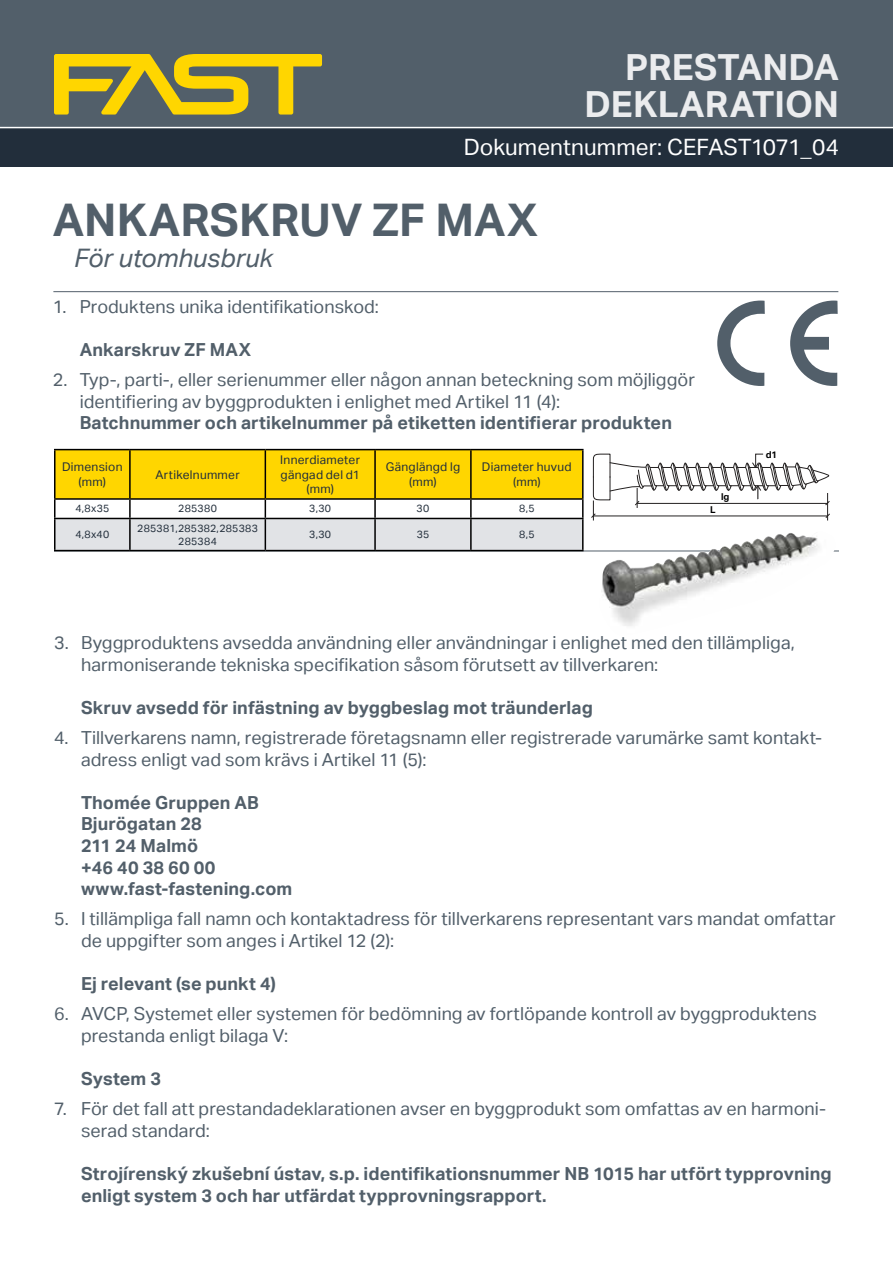
<style>
.page{position:relative;width:893px;height:1263px;background:#fff}
.page>*{position:absolute;margin:0;border:0;box-sizing:border-box;transform-origin:0 0}
.t1{font:700 45px "Aktiv Grotesk";letter-spacing:.005em;color:#525f6a}
.t2{font:700 36px/37.5px "Aktiv Grotesk";letter-spacing:.005em;color:#ebecee;text-align:right}
.t3{font:italic 25.5px "Aktiv Grotesk";color:#525f6a}
.t4{font:22.5px "Aktiv Grotesk";color:#fff}
.t5{font:18px/21.6px "Aktiv Grotesk";letter-spacing:.005em;color:#525f6a}
.t6{font:700 18px/21.6px "Aktiv Grotesk";letter-spacing:.005em;color:#525f6a}
.t7{font:12px/14.4px "Aktiv Grotesk";letter-spacing:.025em;color:#222e3b;text-align:center}
.t8{font:10.5px/12.6px "Aktiv Grotesk";letter-spacing:.025em;color:#222e3b;text-align:center}
.t9{font:700 9.45px "Aktiv Grotesk";color:#000}
</style>
<div class="page">
<div style="left:0;top:0;width:893px;height:128px;background:#525f6a"></div>
<div style="left:0;top:128px;width:893px;height:39px;background:#222e3b"></div>
<svg style="left:54px;top:54px;width:268px;height:61px"></svg>
<hr style="left:0;top:127px;width:893px;height:1px;background:#fff">
<hr style="left:54px;top:551px;width:785px;height:1px;background:#525f6a">
<hr style="left:53px;top:291px;width:785px;height:1px;background:#525f6a">
<svg style="left:591px;top:453px;width:239px;height:67px"></svg>
<svg style="left:717px;top:301px;width:48px;height:85px"></svg>
<svg style="left:790px;top:301px;width:48px;height:85px"></svg>
<hr style="left:54px;top:449px;width:76px;height:1px;background:#000">
<hr style="left:130px;top:449px;width:135px;height:1px;background:#000">
<hr style="left:265px;top:449px;width:110px;height:1px;background:#000">
<hr style="left:375px;top:449px;width:96px;height:1px;background:#000">
<hr style="left:471px;top:449px;width:113px;height:1px;background:#000">
<svg style="left:54px;top:450px;width:530px;height:100px"></svg>
<hr style="left:54px;top:518px;width:76px;height:1px;background:#000">
<hr style="left:54px;top:519px;width:2px;height:31px;background:#000">
<hr style="left:130px;top:518px;width:135px;height:1px;background:#000">
<hr style="left:129px;top:519px;width:2px;height:31px;background:#000">
<hr style="left:265px;top:518px;width:110px;height:1px;background:#000">
<hr style="left:265px;top:519px;width:1px;height:31px;background:#000">
<hr style="left:375px;top:518px;width:96px;height:1px;background:#000">
<hr style="left:374px;top:519px;width:2px;height:31px;background:#000">
<hr style="left:471px;top:518px;width:113px;height:1px;background:#000">
<hr style="left:470px;top:519px;width:2px;height:31px;background:#000">
<hr style="left:582px;top:519px;width:2px;height:31px;background:#000">
<hr style="left:54px;top:550px;width:76px;height:1px;background:#000">
<hr style="left:130px;top:550px;width:135px;height:1px;background:#000">
<hr style="left:265px;top:550px;width:110px;height:1px;background:#000">
<hr style="left:375px;top:550px;width:96px;height:1px;background:#000">
<hr style="left:471px;top:550px;width:113px;height:1px;background:#000">
<img style="left:599px;top:533px;width:238px;height:93px">
<h2 class="t2" style="left:584px;top:47px;width:256px">PRESTANDA<br>DEKLARATION</h2>
<p class="t4" style="left:464px;top:134px;width:377px">Dokumentnummer: CEFAST1071_04</p>
<h1 class="t1" style="left:53px;top:192px;width:487px">ANKARSKRUV ZF MAX</h1>
<h3 class="t3" style="left:74px;top:243px;width:200px">För utomhusbruk</h3>
<p class="t5" style="left:53px;top:295px;width:328px">1. Produktens unika identifikationskod:</p>
<p class="t6" style="left:80px;top:338px;width:173px">Ankarskruv ZF MAX</p>
<p class="t5" style="left:80px;top:369px;width:617px;text-indent:-27px">2. Typ-, parti-, eller serienummer eller någon annan beteckning som möjliggör identifiering av byggprodukten i enlighet med Artikel 11 (4):</p>
<p class="t6" style="left:80px;top:412px;width:594px">Batchnummer och artikelnummer på etiketten identifierar produkten</p>
<p class="t7" style="left:62px;top:460px;width:62px">Dimension (mm)</p>
<p class="t7" style="left:156px;top:467px;width:86px">Artikelnummer</p>
<p class="t7" style="left:280px;top:453px;width:81px">Innerdiameter gängad del d1 (mm)</p>
<p class="t7" style="left:386px;top:460px;width:76px">Gänglängd lg (mm)</p>
<p class="t7" style="left:482px;top:460px;width:91px">Diameter huvud (mm)</p>
<p class="t8" style="left:75px;top:502px;width:35px">4,8x35</p>
<p class="t8" style="left:178px;top:502px;width:40px">285380</p>
<p class="t8" style="left:309px;top:502px;width:23px">3,30</p>
<p class="t8" style="left:417px;top:502px;width:14px">30</p>
<p class="t8" style="left:519px;top:502px;width:17px">8,5</p>
<p class="t8" style="left:75px;top:528px;width:35px">4,8x40</p>
<p class="t8" style="left:137px;top:522px;width:122px">285381,285382,285383<br>285384</p>
<p class="t8" style="left:309px;top:528px;width:23px">3,30</p>
<p class="t8" style="left:417px;top:528px;width:14px">35</p>
<p class="t8" style="left:519px;top:528px;width:17px">8,5</p>
<p class="t9" style="left:721px;top:491px;width:10px">lg</p>
<p class="t9" style="left:710px;top:504px;width:7px">L</p>
<p class="t9" style="left:766px;top:449px;width:13px">d1</p>
<p class="t5" style="left:81px;top:632px;width:715px;text-indent:-27px">3. Byggproduktens avsedda användning eller användningar i enlighet med den tillämpliga, harmoniserande tekniska specifikation såsom förutsett av tillverkaren:</p>
<p class="t6" style="left:81px;top:696px;width:513px">Skruv avsedd för infästning av byggbeslag mot träunderlag</p>
<p class="t5" style="left:81px;top:727px;width:743px;text-indent:-27px">4. Tillverkarens namn, registrerade företagsnamn eller registrerade varumärke samt kontakt&shy;adress enligt vad som krävs i Artikel 11 (5):</p>
<p class="t6" style="left:81px;top:791px;width:213px">Thomée Gruppen AB<br>Bjurögatan 28<br>211 24 Malmö<br>+46 40 38 60 00 www.fast-fastening.com</p>
<p class="t5" style="left:81px;top:908px;width:756px;text-indent:-27px">5. I tillämpliga fall namn och kontaktadress för tillverkarens representant vars mandat omfattar de uppgifter som anges i Artikel 12 (2):</p>
<p class="t6" style="left:81px;top:972px;width:196px">Ej relevant (se punkt 4)</p>
<p class="t5" style="left:81px;top:1003px;width:737px;text-indent:-27px">6. AVCP, Systemet eller systemen för bedömning av fortlöpande kontroll av byggproduktens prestanda enligt bilaga V:</p>
<p class="t6" style="left:81px;top:1067px;width:82px">System 3</p>
<p class="t5" style="left:81px;top:1098px;width:746px;text-indent:-27px">7. För det fall att prestandadeklarationen avser en byggprodukt som omfattas av en harmoni&shy;serad standard:</p>
<p class="t6" style="left:81px;top:1162px;width:752px">Strojírenský zkušební ústav, s.p. identifikationsnummer NB 1015 har utfört typprovning enligt system 3 och har utfärdat typprovningsrapport.</p>
</div>
